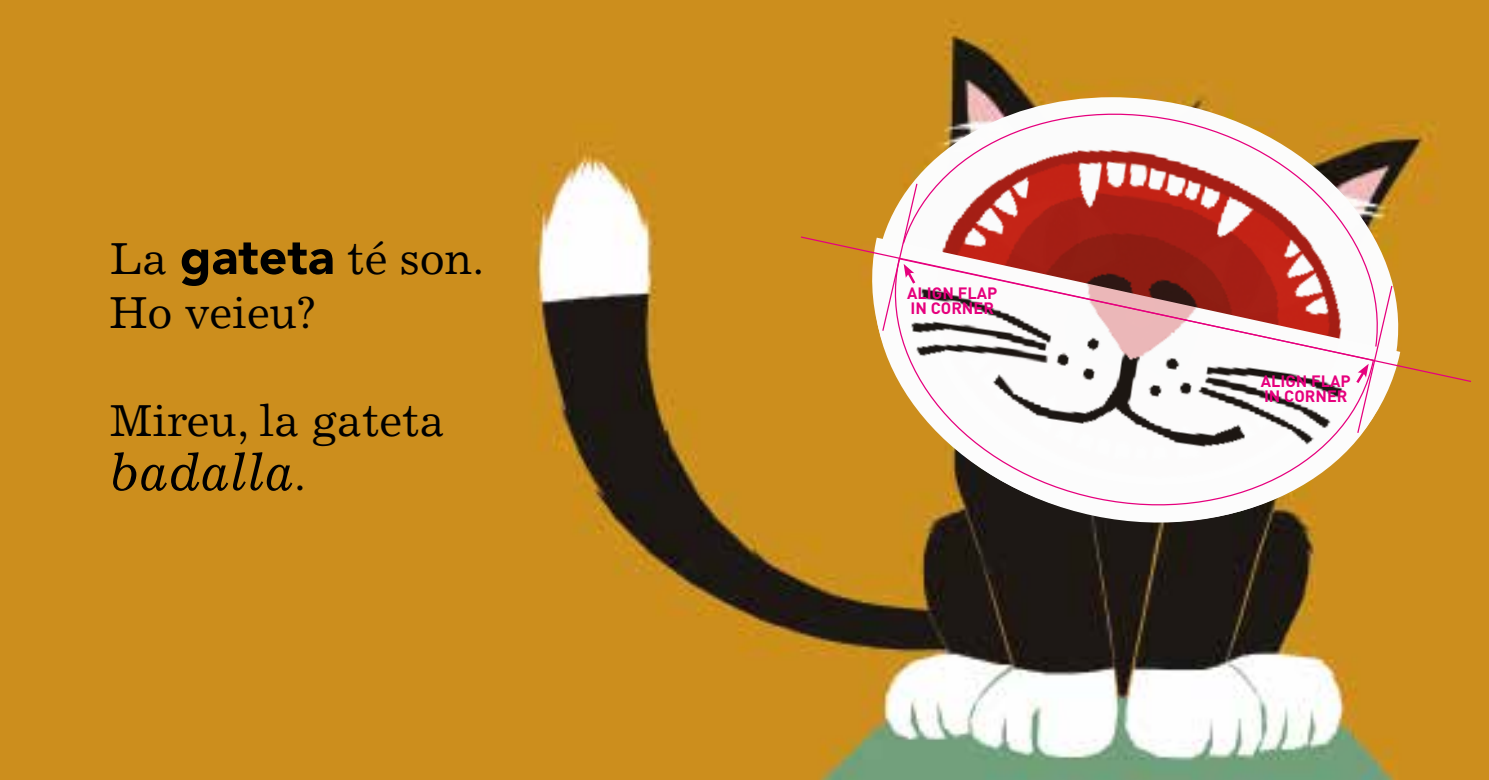
<style>
.page{position:relative;width:1489px;height:780px;background:#fff}
.page>*{position:absolute;margin:0;border:0;box-sizing:border-box;transform-origin:0 0}
.t1{font:italic 52.5px "Excelsior LT Std";color:#000}
.t2{font:45px/54px "Excelsior LT Std";color:#000}
.t3{font:700 16.25px/15px "DIN";color:#e6007d}
.s1{font-family:"Avenir LT Std";font-weight:900;font-size:50px}
.s2{font-style:normal;font-size:45px}
</style>
<div class="page">
<img style="left:0;top:0;width:1488px;height:780px">
<img style="left:854px;top:97px;width:563px;height:447px">
<svg style="left:875px;top:94px;width:521px;height:141px"></svg>
<img style="left:851px;top:383px;width:549px;height:163px">
<svg style="left:877px;top:383px;width:497px;height:144px"></svg>
<svg style="left:799px;top:235px;width:673px;height:148px"></svg>
<svg style="left:881px;top:182px;width:37px;height:150px"></svg>
<svg style="left:1353px;top:284px;width:40px;height:150px"></svg>
<p class="t2" style="left:110px;top:232px;width:376px">La <span class="s1">gateta</span> té son.<br>Ho veieu?</p>
<p class="t2" style="left:110px;top:394px;width:336px">Mireu, la gateta</p>
<p class="t1" style="left:110px;top:441px;width:198px">badalla<span class="s2">.</span></p>
<p class="t3" style="left:907px;top:285px;width:92px">ALIGN FLAP<br>IN CORNER</p>
<p class="t3" style="left:1260px;top:372px;width:92px">ALIGN FLAP<br>IN CORNER</p>
</div>
